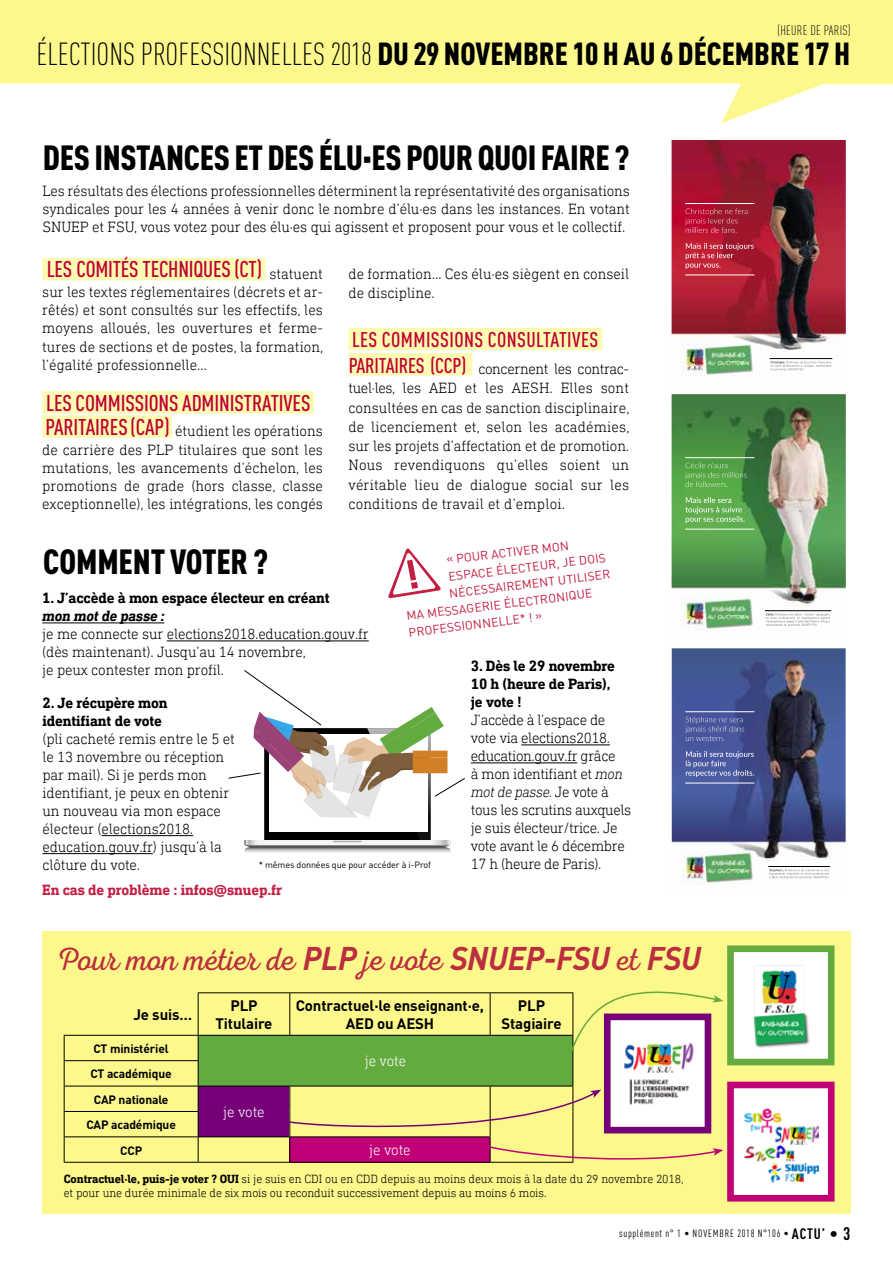
<style>
.page{position:relative;width:893px;height:1263px;background:#fff}
.page>*{position:absolute;margin:0;border:0;box-sizing:border-box;transform-origin:0 0}
.t1{font:900 condensed 34.5px "DIN Pro";letter-spacing:-.01em;color:#000}
.t2{font:300 32.4px "Nexa Script";letter-spacing:-.01em;color:#bb2d3f}
.t3{font:300 condensed 31.5px "DIN Pro";color:#000}
.t4{font:500 condensed 22.5px "DIN Pro";letter-spacing:-.005em;color:#be0033}
.t5{font:500 condensed 21px "DIN Pro";letter-spacing:.02em;color:#be0033}
.t6{font:300 15px/18px "DIN Next Slab Pro";letter-spacing:-.01em;color:#000;text-align:justify}
.t7{font:700 15px/18px "DIN Next Slab Pro";letter-spacing:-.01em;color:#000}
.t8{font:700 15px/18px "DIN";letter-spacing:-.01em;color:#000;text-align:center}
.t9{font:700 15px "DIN Next Slab Pro";letter-spacing:-.01em;color:#c21f43}
.t10{font:300 15px "DIN Next Slab Pro";letter-spacing:-.01em;color:#fff}
.t11{font:italic 700 15px "DIN Next Slab Pro";letter-spacing:-.01em;color:#000}
.t12{font:300 condensed 13.5px "DIN Pro";letter-spacing:.02em;color:#000}
.t13{font:12.3px "DIN Pro";color:#c21f43}
.t14{font:300 12px/13.5px "DIN Next Slab Pro";letter-spacing:-.01em;color:#000}
.t15{font:700 12px/25.3px "DIN";letter-spacing:-.01em;color:#000}
.t16{font:condensed 10.5px "DIN Pro";letter-spacing:.06em;color:#000}
.t17{font:9px "DIN";letter-spacing:-.01em;color:#000}
.s1{font-weight:900}
.s2{font-family:"DIN Next Slab Pro";font-weight:300;font-stretch:normal;font-size:15px;color:#000}
.s3{font-family:"DIN Pro";font-weight:500;font-stretch:condensed;font-size:22.5px;color:#be0033}
.s4{font-family:"DIN Pro";font-weight:500;font-stretch:condensed;font-size:21px;color:#be0033}
.s5{font-style:italic}
.s6{font-family:"DIN Pro";font-weight:700;font-style:italic}
.s7{font-weight:700}
.s8{font-weight:700;font-size:15px}
.s9{font-weight:700;font-size:18px}
</style>
<div class="page">
<div style="left:42px;top:931px;width:808px;height:283px;background:#fcf88c"></div>
<svg style="left:0;top:0;width:893px;height:123px;fill:#fcf88c"></svg>
<div style="left:42px;top:258px;width:223px;height:22px;background:#fdfab1"></div>
<div style="left:42px;top:391px;width:272px;height:23px;background:#fdfab1"></div>
<div style="left:42px;top:415px;width:130px;height:23px;background:#fdfab1"></div>
<div style="left:348px;top:328px;width:254px;height:22px;background:#fdfab1"></div>
<div style="left:349px;top:353px;width:123px;height:22px;background:#fdfab1"></div>
<img style="left:672px;top:140px;width:174px;height:227px">
<svg style="left:685px;top:208px;width:62px;height:25px;background:#b1243f"></svg>
<svg style="left:686px;top:243px;width:68px;height:26px;background:#bd3a4c"></svg>
<hr style="left:685px;top:203px;width:69px;height:1px;background:#fff">
<hr style="left:685px;top:275px;width:69px;height:1px;background:#fff">
<svg style="left:770px;top:361px;width:61px;height:10px"></svg>
<hr style="left:770px;top:358px;width:62px;height:1px;background:#000">
<img style="left:681px;top:343px;width:73px;height:34px">
<img style="left:672px;top:394px;width:174px;height:233px">
<img style="left:681px;top:597px;width:73px;height:34px">
<svg style="left:685px;top:462px;width:62px;height:25px;background:#60a951"></svg>
<svg style="left:685px;top:497px;width:60px;height:26px;background:#79ba69"></svg>
<hr style="left:685px;top:457px;width:69px;height:1px;background:#fff">
<hr style="left:685px;top:529px;width:69px;height:1px;background:#fff">
<svg style="left:766px;top:613px;width:64px;height:13px"></svg>
<hr style="left:765px;top:610px;width:66px;height:1px;background:#000">
<img style="left:672px;top:648px;width:174px;height:237px">
<svg style="left:685px;top:716px;width:59px;height:25px"></svg>
<svg style="left:686px;top:751px;width:68px;height:26px;background:#646faa"></svg>
<hr style="left:685px;top:711px;width:69px;height:1px;background:#fff">
<hr style="left:685px;top:783px;width:69px;height:1px;background:#fff">
<img style="left:681px;top:851px;width:73px;height:33px">
<svg style="left:770px;top:869px;width:59px;height:10px"></svg>
<hr style="left:768px;top:866px;width:62px;height:1px;background:#000">
<hr style="left:42px;top:622px;width:122px;height:1px;background:#000">
<hr style="left:167px;top:640px;width:202px;height:1px;background:#000">
<hr style="left:521px;top:744px;width:89px;height:1px;background:#000">
<hr style="left:471px;top:762px;width:106px;height:1px;background:#000">
<hr style="left:102px;top:835px;width:91px;height:1px;background:#000">
<hr style="left:43px;top:853px;width:110px;height:1px;background:#000">
<svg style="left:388px;top:548px;width:53px;height:50px"></svg>
<svg style="left:228px;top:670px;width:237px;height:183px"></svg>
<svg style="left:64px;top:945px;width:771px;height:257px"></svg>
<p class="t12" style="left:777px;top:20px;width:75px">(HEURE DE PARIS)</p>
<h3 class="t3" style="left:37px;top:32px;width:815px">ÉLECTIONS PROFESSIONNELLES 2018 <span class="s1">DU 29 NOVEMBRE 10 H AU 6 DÉCEMBRE 17 H</span></h3>
<h1 class="t1" style="left:43px;top:131px;width:588px">DES INSTANCES ET DES ÉLU·ES POUR QUOI FAIRE ?</h1>
<p class="t6" style="left:43px;top:182px;width:589px">Les résultats des élections professionnelles déterminent la représentativité des organisations syndicales pour les 4 années à venir donc le nombre d’élu·es dans les instances. En votant SNUEP et FSU, vous votez pour des élu·es qui agissent et proposent pour vous et le collectif.</p>
<h3 class="t4" style="left:47px;top:253px;width:278px">LES COMITÉS TECHNIQUES (CT) <span class="s2">statuent</span></h3>
<p class="t6" style="left:42px;top:283px;width:283px">sur les textes réglementaires (décrets et ar&shy;rêtés) et sont consultés sur les effectifs, les moyens alloués, les ouvertures et ferme&shy;tures de sections et de postes, la formation, l’égalité professionnelle…</p>
<h3 class="t4" style="left:46px;top:386px;width:266px">LES COMMISSIONS ADMINISTRATIVES</h3>
<p class="t6" style="left:42px;top:422px;width:282px"><span class="s3">PARITAIRES (CAP)</span> étudient les opérations de carrière des PLP titulaires que sont les mutations, les avancements d’échelon, les promotions de grade (hors classe, classe exceptionnelle), les intégrations, les congés</p>
<p class="t6" style="left:348px;top:264px;width:282px;line-height:19.2px">de formation… Ces élu·es siègent en conseil de discipline.</p>
<h3 class="t5" style="left:352px;top:324px;width:248px">LES COMMISSIONS CONSULTATIVES</h3>
<p class="t6" style="left:348px;top:359px;width:283px;line-height:19.4px"><span class="s4">PARITAIRES (CCP)</span> concernent les contrac&shy;tuel·les, les AED et les AESH. Elles sont consultées en cas de sanction disciplinaire, de licenciement et, selon les académies, sur les projets d’affectation et de promotion.<br>Nous revendiquons qu’elles soient un véritable lieu de dialogue social sur les conditions de travail et d’emploi.</p>
<h1 class="t1" style="left:43px;top:535px;width:226px">COMMENT VOTER ?</h1>
<p class="t13" style="left:445px;top:550px;width:125px;rotate:-7deg">« POUR ACTIVER MON</p>
<p class="t13" style="left:447px;top:567px;width:160px;rotate:-7deg">ESPACE ÉLECTEUR, JE DOIS</p>
<p class="t13" style="left:448px;top:584px;width:164px;rotate:-7deg">NÉCESSAIREMENT UTILISER</p>
<p class="t13" style="left:405px;top:606px;width:189px;rotate:-7deg">MA MESSAGERIE ÉLECTRONIQUE</p>
<p class="t7" style="left:42px;top:589px;width:289px">1. J’accède à mon espace électeur en créant</p>
<p class="t11" style="left:42px;top:607px;width:124px">mon mot de passe :</p>
<p class="t6" style="left:42px;top:625px;width:328px;text-align:left">je me connecte sur elections2018.education.gouv.fr (dès maintenant). Jusqu’au 14 novembre,<br>je peux contester mon profil.</p>
<p class="t13" style="left:407px;top:623px;width:136px;rotate:-7deg">PROFESSIONNELLE* ! »</p>
<p class="t7" style="left:471px;top:657px;width:146px">3. Dès le 29 novembre<br>10 h (heure de Paris), je vote !</p>
<p class="t6" style="left:471px;top:711px;width:162px;text-align:left">J’accède à l’espace de vote via elections2018. education.gouv.fr grâce<br>à mon identifiant et <span class="s5">mon mot de passe.</span> Je vote à tous les scrutins auxquels je suis électeur/trice. Je vote avant le 6 décembre<br>17 h (heure de Paris).</p>
<p class="t7" style="left:43px;top:694px;width:127px">2. Je récupère mon identifiant de vote</p>
<p class="t6" style="left:43px;top:730px;width:194px;text-align:left">(pli cacheté remis entre le 5 et le 13 novembre ou réception par mail). Si je perds mon identifiant, je peux en obtenir un nouveau via mon espace électeur (elections2018. education.gouv.fr) jusqu’à la clôture du vote.</p>
<p class="t17" style="left:259px;top:859px;width:174px">* mêmes données que pour accéder à i-Prof</p>
<p class="t9" style="left:42px;top:881px;width:241px">En cas de problème : infos@snuep.fr</p>
<h2 class="t2" style="left:56px;top:940px;width:646px">Pour mon métier de <span class="s6">PLP</span> je vote <span class="s6">SNUEP-FSU</span> et <span class="s6">FSU</span></h2>
<p class="t8" style="left:133px;top:1005px;width:60px">Je suis…</p>
<p class="t8" style="left:215px;top:996px;width:58px">PLP<br>Titulaire</p>
<p class="t8" style="left:296px;top:996px;width:190px">Contractuel·le enseignant·e,<br>AED ou AESH</p>
<p class="t8" style="left:501px;top:996px;width:62px">PLP<br>Stagiaire</p>
<p class="t15" style="left:94px;top:1035px;width:77px">CT ministériel</p>
<p class="t10" style="left:365px;top:1052px;width:43px">je vote</p>
<p class="t15" style="left:91px;top:1061px;width:83px">CT académique<br>CAP nationale</p>
<p class="t10" style="left:223px;top:1103px;width:43px">je vote</p>
<p class="t15" style="left:86px;top:1111px;width:91px;text-align:center">CAP académique<br>CCP</p>
<p class="t10" style="left:369px;top:1141px;width:43px">je vote</p>
<p class="t14" style="left:64px;top:1172px;width:621px"><span class="s7">Contractuel·le, puis-je voter ? OUI</span> si je suis en CDI ou en CDD depuis au moins deux mois à la date du 29 novembre 2018, et pour une durée minimale de six mois ou reconduit successivement depuis au moins 6 mois.</p>
<p class="t16" style="left:619px;top:1226px;width:233px">supplément n° 1 • NOVEMBRE 2018 N°106 • <span class="s8">ACTU’</span> <span class="s9">• 3</span></p>
</div>
